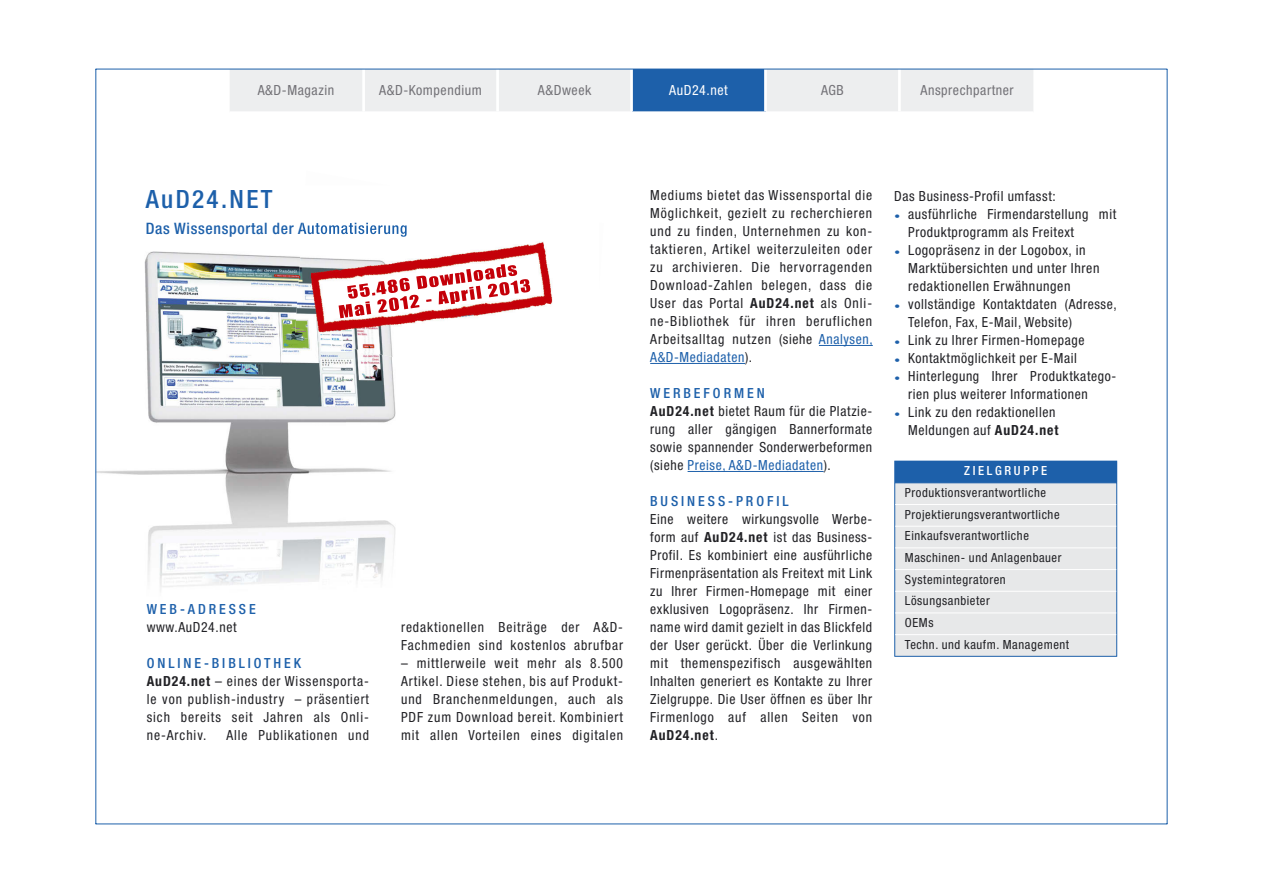
<style>
.page{position:relative;width:1263px;height:893px;background:#fff}
.page>*{position:absolute;margin:0;border:0;box-sizing:border-box;transform-origin:0 0}
.t1{font:500 condensed 25.2px "Helvetica Neue LT Std";letter-spacing:.095em;color:#1d60aa}
.t2{font:500 condensed 15.75px "Helvetica Neue LT Std";letter-spacing:.045em;color:#1d60aa}
.t3{font:condensed 13.95px/18px "Helvetica Neue LT Std";letter-spacing:.045em;color:#212125}
.t4{font:condensed 13.95px/18px "Helvetica Neue LT Std";letter-spacing:.07em;color:#212125}
.t5{font:condensed 13.95px "Helvetica Neue LT Std";letter-spacing:.04em;color:#737277}
.t6{font:500 condensed 13.95px "Helvetica Neue LT Std";letter-spacing:.21em;color:#1d60aa}
.t7{font:condensed 13.95px "Helvetica Neue LT Std";letter-spacing:.04em;color:#fff}
.t8{font:condensed 12.6px/21.8px "Helvetica Neue LT Std";letter-spacing:.045em;color:#212125}
.t9{font:500 condensed 12.6px "Helvetica Neue LT Std";letter-spacing:.21em;color:#fff}
.s1{font-weight:500;color:#1d60aa}
.s2{font-weight:700}
.s3{color:#1d60aa}
.s4{font-family:"Minion Pro";font-stretch:normal;font-size:12.9px;color:#1d60aa}
</style>
<div class="page">
<img style="left:97px;top:251px;width:250px;height:340px">
<img style="left:347px;top:397px;width:49px;height:183px">
<hr style="left:819px;top:345px;width:54px;height:1px;background:#1d60aa">
<hr style="left:650px;top:363px;width:95px;height:1px;background:#1d60aa">
<hr style="left:688px;top:471px;width:136px;height:1px;background:#1d60aa">
<hr style="left:894px;top:461px;width:223px;height:1px;background:#1d60aa">
<svg style="left:894px;top:462px;width:223px;height:194px;background:#cfd8e1"></svg>
<hr style="left:894px;top:656px;width:223px;height:1px;background:#1d60aa">
<hr style="left:894px;top:482px;width:223px;height:1px;background:#1d60aa">
<hr style="left:895px;top:504px;width:221px;height:1px;background:#fff">
<hr style="left:895px;top:526px;width:221px;height:1px;background:#fff">
<hr style="left:895px;top:547px;width:221px;height:1px;background:#fff">
<hr style="left:895px;top:569px;width:221px;height:1px;background:#fff">
<hr style="left:895px;top:591px;width:221px;height:1px;background:#fff">
<hr style="left:895px;top:612px;width:221px;height:1px;background:#fff">
<hr style="left:895px;top:634px;width:221px;height:1px;background:#fff">
<img style="left:295px;top:222px;width:258px;height:175px">
<svg style="left:339px;top:264px;width:191px;height:54px"></svg>
<div style="left:230px;top:70px;width:803px;height:41px;background:#edeeef"></div>
<div style="left:364px;top:69px;width:134px;height:43px;background:#edeeef"></div>
<div style="left:631px;top:69px;width:134px;height:43px;background:#1d60aa"></div>
<hr style="left:362px;top:69px;width:3px;height:42px;background:#fff">
<hr style="left:496px;top:69px;width:3px;height:42px;background:#fff">
<hr style="left:630px;top:69px;width:3px;height:42px;background:#fff">
<hr style="left:764px;top:69px;width:3px;height:42px;background:#fff">
<hr style="left:898px;top:69px;width:3px;height:42px;background:#fff">
<hr style="left:230px;top:111px;width:803px;height:2px;background:#fff">
<hr style="left:96px;top:69px;width:1px;height:755px;background:#1d60aa">
<hr style="left:1167px;top:69px;width:1px;height:755px;background:#1d60aa">
<hr style="left:96px;top:824px;width:1071px;height:1px;background:#1d60aa">
<hr style="left:96px;top:69px;width:1071px;height:1px;background:#1d60aa">
<p class="t5" style="left:258px;top:85px;width:78px">A&amp;D-Magazin</p>
<p class="t5" style="left:379px;top:85px;width:104px">A&amp;D-Kompendium</p>
<p class="t5" style="left:538px;top:85px;width:55px">A&amp;Dweek</p>
<p class="t7" style="left:669px;top:85px;width:60px">AuD24.net</p>
<p class="t5" style="left:821px;top:85px;width:24px">AGB</p>
<p class="t5" style="left:920px;top:85px;width:95px">Ansprechpartner</p>
<h1 class="t1" style="left:146px;top:190px;width:128px">AuD24.NET</h1>
<p class="t2" style="left:146px;top:222px;width:263px">Das Wissensportal der Automatisierung</p>
<p class="t6" style="left:147px;top:604px;width:111px">WEB-ADRESSE</p>
<p class="t3" style="left:147px;top:619px;width:91px">www.AuD24.net</p>
<p class="t4" style="left:147px;top:655px;width:224px"><span class="s1">ONLINE-BIBLIOTHEK<br></span><span class="s2">AuD24.net</span> – eines der Wissensporta&shy;le von publish-industry – präsentiert sich bereits seit Jahren als Onli&shy;ne-Archiv.</p>
<p class="t4" style="left:226px;top:727px;width:144px">Alle Publikationen und</p>
<p class="t4" style="left:401px;top:619px;width:223px">redaktionellen Beiträge der A&amp;D-<br>Fachmedien sind kostenlos abrufbar</p>
<p class="t3" style="left:401px;top:655px;width:223px;text-align:justify">– mittlerweile weit mehr als 8.500<br>Artikel. Diese stehen, bis auf Produkt&shy;und Branchenmeldungen, auch als PDF zum Download bereit. Kombiniert mit allen Vorteilen eines digitalen</p>
<p class="t3" style="left:650px;top:188px;width:224px;text-align:justify">Mediums bietet das Wissensportal die Möglichkeit, gezielt zu recherchieren und zu finden, Unternehmen zu kon&shy;taktieren, Artikel weiterzuleiten oder zu archivieren. Die hervorragenden Download-Zahlen belegen, dass die User das Portal <span class="s2">AuD24.net</span> als Onli&shy;ne-Bibliothek für ihren beruflichen Arbeitsalltag nutzen (siehe <span class="s3">Analysen, A&amp;D-Mediadaten</span>).</p>
<p class="t3" style="left:650px;top:386px;width:223px"><span class="s1">WERBEFORMEN<br></span><span class="s2">AuD24.net</span> bietet Raum für die Platzie&shy;rung aller gängigen Bannerformate sowie spannender Sonderwerbeformen (siehe <span class="s3">Preise, A&amp;D-Mediadaten</span>).</p>
<p class="t6" style="left:650px;top:496px;width:140px">BUSINESS-PROFIL</p>
<p class="t3" style="left:650px;top:512px;width:223px;text-align:justify">Eine weitere wirkungsvolle Werbe&shy;form auf <span class="s2">AuD24.net</span> ist das Business-Profil. Es kombiniert eine ausführliche Firmenpräsentation als Freitext mit Link zu Ihrer Firmen-Homepage mit einer exklusiven Logopräsenz. Ihr Firmen&shy;name wird damit gezielt in das Blickfeld der User gerückt. Über die Verlinkung mit themenspezifisch ausgewählten Inhalten generiert es Kontakte zu Ihrer Zielgruppe. Die User öffnen es über Ihr Firmenlogo auf allen Seiten von <span class="s2">AuD24.net</span>.</p>
<p class="t3" style="left:894px;top:189px;width:163px">Das Business-Profil umfasst:</p>
<p class="t3" style="left:908px;top:207px;width:210px;text-indent:-14px"><span class="s4">•</span> ausführliche Firmendarstellung mit<br>Produktprogramm als Freitext</p>
<p class="t3" style="left:908px;top:243px;width:193px;text-indent:-14px"><span class="s4">•</span> Logopräsenz in der Logobox, in<br>Marktübersichten und unter Ihren redaktionellen Erwähnungen</p>
<p class="t3" style="left:908px;top:297px;width:210px;text-indent:-14px"><span class="s4">•</span> vollständige Kontaktdaten (Adresse,<br>Telefon, Fax, E-Mail, Website)</p>
<p class="t3" style="left:894px;top:333px;width:192px"><span class="s4">•</span> Link zu Ihrer Firmen-Homepage</p>
<p class="t3" style="left:894px;top:351px;width:184px"><span class="s4">•</span> Kontaktmöglichkeit per E-Mail</p>
<p class="t3" style="left:908px;top:369px;width:210px;text-indent:-14px"><span class="s4">•</span> Hinterlegung Ihrer Produktkatego&shy;rien plus weiterer Informationen</p>
<p class="t3" style="left:894px;top:405px;width:166px;text-align:right"><span class="s4">•</span> Link zu den redaktionellen<br>Meldungen auf <span class="s2">AuD24.net</span></p>
<p class="t9" style="left:964px;top:466px;width:85px">ZIELGRUPPE</p>
<p class="t8" style="left:905px;top:483px;width:166px">Produktionsverantwortliche<br>Projektierungsverantwortliche<br>Einkaufsverantwortliche<br>Maschinen- und Anlagenbauer<br>Systemintegratoren<br>Lösungsanbieter<br>OEMs<br>Techn. und kaufm. Management</p>
</div>
